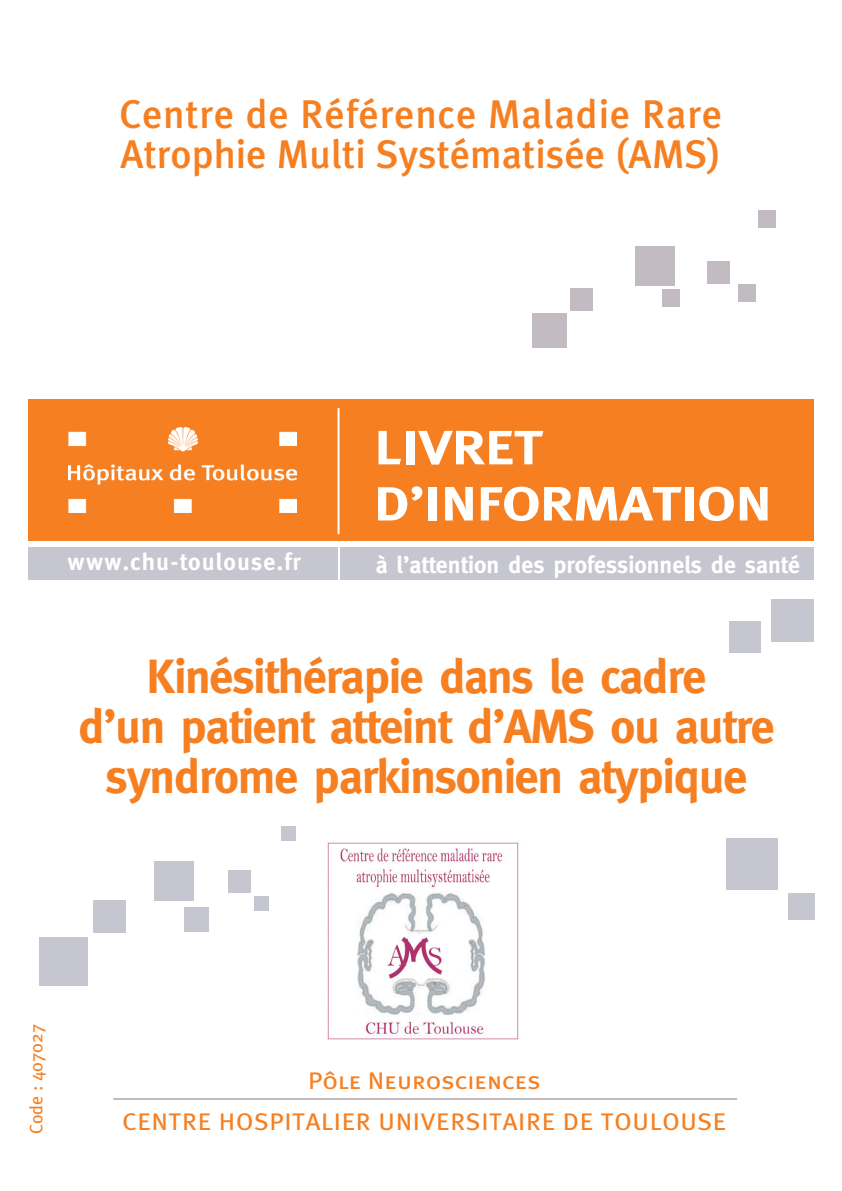
<style>
.page{position:relative;width:842px;height:1191px;background:#fff}
.page>*{position:absolute;margin:0;border:0;box-sizing:border-box;transform-origin:0 0}
.t1{font:700 48.2px/56.2px "Meta";color:#fff;scale:1.2 1}
.t2{font:700 48px/50px "Meta";letter-spacing:-.025em;color:#f57f21;text-align:center}
.t3{font:500 40px "Meta Plus";color:#f57f21}
.t4{font:500 40px "Meta Plus";letter-spacing:.02em;color:#f57f21}
._01_-_Titre_livret{font:24px "Meta Plus";letter-spacing:.025em;color:#f57f21;scale:1.08 1}
.t5{font:700 24px "Meta";color:#fff}
.t6{font:700 24px "Meta";letter-spacing:.05em;color:#fff}
._01_-_Titre_livret-2{font:24px "Meta Plus Book Caps";color:#f57f21;scale:1.08 1}
.t7{font:18px "Meta Plus";color:#f57f21}
</style>
<div class="page">
<div style="left:340px;top:547px;width:474px;height:32px;background:#c5c6cf"></div>
<div style="left:28px;top:547px;width:310px;height:32px;background:#c5c6cf"></div>
<div style="left:635px;top:246px;width:40px;height:40px;background:#c2bbc1"></div>
<div style="left:533px;top:314px;width:34px;height:34px;background:#c2bbc1"></div>
<div style="left:571px;top:288px;width:22px;height:23px;background:#c2bbc1"></div>
<div style="left:707px;top:261px;width:23px;height:23px;background:#c2bbc1"></div>
<div style="left:662px;top:289px;width:17px;height:17px;background:#c2bbc1"></div>
<div style="left:759px;top:210px;width:17px;height:17px;background:#c2bbc1"></div>
<div style="left:738px;top:285px;width:17px;height:17px;background:#c2bbc1"></div>
<div style="left:28px;top:399px;width:786px;height:141px;background:#f57f21"></div>
<img style="left:68px;top:427px;width:229px;height:85px">
<img style="left:327px;top:842px;width:192px;height:198px">
<hr style="left:113px;top:1098px;width:624px;height:2px;background:#c2bbc1">
<div style="left:726px;top:838px;width:51px;height:51px;background:#c5c6cf"></div>
<div style="left:771px;top:598px;width:43px;height:43px;background:#c5c6cf"></div>
<hr style="left:338px;top:408px;width:2px;height:126px;background:#fff">
<div style="left:729px;top:621px;width:31px;height:31px;background:#c5c6cf"></div>
<div style="left:788px;top:893px;width:27px;height:26px;background:#c5c6cf"></div>
<div style="left:154px;top:861px;width:39px;height:40px;background:#c5c6cf"></div>
<div style="left:39px;top:937px;width:49px;height:48px;background:#c5c6cf"></div>
<div style="left:93px;top:900px;width:33px;height:33px;background:#c5c6cf"></div>
<div style="left:228px;top:870px;width:22px;height:22px;background:#c5c6cf"></div>
<div style="left:184px;top:907px;width:25px;height:24px;background:#c5c6cf"></div>
<div style="left:254px;top:895px;width:15px;height:15px;background:#c5c6cf"></div>
<div style="left:281px;top:826px;width:15px;height:15px;background:#c5c6cf"></div>
<p class="t4" style="left:119px;top:91px;width:604px">Centre de Référence Maladie Rare</p>
<p class="t3" style="left:121px;top:131px;width:602px">Atrophie Multi Systématisée (AMS)</p>
<p class="t6" style="left:68px;top:548px;width:234px">www.chu-toulouse.fr</p>
<p class="t1" style="left:374px;top:419px;width:333px">LIVRET<br>D’INFORMATION</p>
<p class="t5" style="left:376px;top:551px;width:426px">à l’attention des professionnels de santé</p>
<p class="t2" style="left:78px;top:650px;width:698px">Kinésithérapie dans le cadre<br>d’un patient atteint d’AMS ou autre syndrome parkinsonien atypique</p>
<p class="t7" style="left:26px;top:1134px;width:111px;rotate:-90deg">Code : 407027</p>
<p class="_01_-_Titre_livret-2" style="left:308px;top:1067px;width:217px">Pôle Neurosciences</p>
<p class="_01_-_Titre_livret" style="left:122px;top:1107px;width:560px">CENTRE HOSPITALIER UNIVERSITAIRE DE TOULOUSE</p>
</div>
